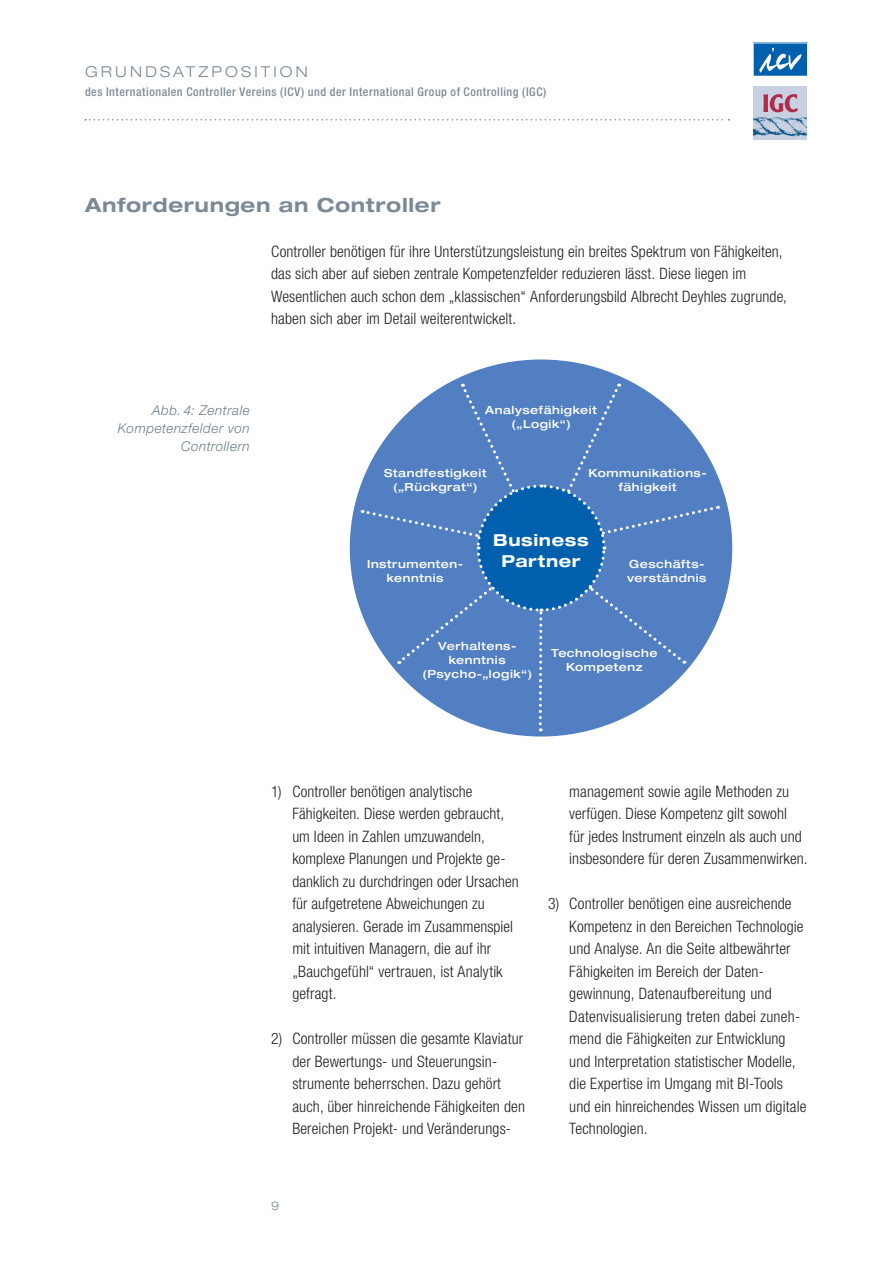
<style>
.page{position:relative;width:893px;height:1263px;background:#fff}
.page>*{position:absolute;margin:0;border:0;box-sizing:border-box;transform-origin:0 0}
.t1{font:700 expanded 19.5px "Helvetica Neue LT Pro";letter-spacing:.03em;color:#7c8a96}
.t2{font:700 expanded 16.5px/21px "Helvetica Neue LT Pro";letter-spacing:.035em;color:#fff;text-align:center}
.t3{font:300 condensed 15.75px/22.5px "Helvetica Neue LT Pro";letter-spacing:.005em;color:#231f20}
.t4{font:300 expanded 15px "Helvetica Neue LT Pro";letter-spacing:.21em;color:#7c8a96}
.t5{font:italic 300 13.5px/18px "Helvetica Neue LT Pro";letter-spacing:.04em;color:#6b7d89;text-align:right}
.t6{font:500 condensed 12px "Helvetica Neue LT Pro";letter-spacing:.045em;color:#7c8a96}
.t7{font:300 expanded 12px "Helvetica Neue LT Pro";color:#7c8a96}
.t8{font:500 expanded 11.25px/14.2px "Helvetica Neue LT Pro";letter-spacing:.05em;color:#fff;text-align:center}
</style>
<div class="page">
<svg style="left:85px;top:119px;width:644px;height:2px"></svg>
<div style="left:753px;top:43px;width:54px;height:33px;background:#0160ae"></div>
<svg style="left:759px;top:48px;width:43px;height:25px"></svg>
<div style="left:753px;top:43px;width:55px;height:34px;border:1px solid #fff"></div>
<svg style="left:753px;top:86px;width:54px;height:54px"></svg>
<div style="left:754px;top:87px;width:53px;height:53px;background:#c8d1e1"></div>
<img style="left:754px;top:117px;width:53px;height:20px">
<svg style="left:763px;top:94px;width:35px;height:18px"></svg>
<div style="left:350px;top:359px;width:382px;height:377px;background:#517fc1;border-radius:50%"></div>
<svg style="left:362px;top:384px;width:356px;height:347px"></svg>
<p class="t4" style="left:85px;top:62px;width:224px">GRUNDSATZPOSITION</p>
<p class="t6" style="left:85px;top:85px;width:463px">des Internationalen Controller Vereins (ICV) und der International Group of Controlling (IGC)</p>
<p class="t1" style="left:85px;top:192px;width:357px">Anforderungen an Controller</p>
<p class="t3" style="left:271px;top:240px;width:517px">Controller benötigen für ihre Unterstützungsleistung ein breites Spektrum von Fähigkeiten, das sich aber auf sieben zentrale Kompetenzfelder reduzieren lässt. Diese liegen im Wesentlichen auch schon dem „klassischen“ Anforderungsbild Albrecht Deyhles zugrunde, haben sich aber im Detail weiterentwickelt.</p>
<p class="t5" style="left:118px;top:401px;width:134px">Abb. 4: Zentrale<br>Kompetenzfelder von<br>Controllern</p>
<p class="t8" style="left:485px;top:403px;width:113px">Analysefähigkeit („Logik“)</p>
<p class="t8" style="left:384px;top:466px;width:104px">Standfestigkeit („Rückgrat“)</p>
<p class="t8" style="left:589px;top:466px;width:120px">Kommunikations&shy;fähigkeit</p>
<p class="t8" style="left:367px;top:556px;width:98px">Instrumenten&shy;kenntnis</p>
<p class="t2" style="left:493px;top:529px;width:97px">Business<br>Partner</p>
<p class="t8" style="left:627px;top:556px;width:81px;text-align:left">Geschäfts&shy;verständnis</p>
<p class="t8" style="left:422px;top:638px;width:111px">Verhaltens&shy;kenntnis (Psycho-„logik“)</p>
<p class="t8" style="left:551px;top:646px;width:108px">Technologische<br>Kompetenz</p>
<p class="t3" style="left:292px;top:780px;width:228px;text-indent:-21px">1) Controller benötigen analytische Fähigkeiten. Diese werden gebraucht, um Ideen in Zahlen umzuwandeln, komplexe Planungen und Projekte ge&shy;danklich zu durchdringen oder Ursachen für aufgetretene Abweichungen zu analysieren. Gerade im Zusammenspiel mit intuitiven Managern, die auf ihr „Bauchgefühl“ vertrauen, ist Analytik gefragt.</p>
<p class="t3" style="left:292px;top:1027px;width:234px;text-indent:-21px">2) Controller müssen die gesamte Klaviatur der Bewertungs- und Steuerungsin&shy;strumente beherrschen. Dazu gehört auch, über hinreichende Fähigkeiten den Bereichen Projekt- und Veränderungs-</p>
<p class="t3" style="left:569px;top:780px;width:240px">management sowie agile Methoden zu verfügen. Diese Kompetenz gilt sowohl<br>für jedes Instrument einzeln als auch und insbesondere für deren Zusammenwirken.</p>
<p class="t3" style="left:569px;top:892px;width:239px;text-indent:-21px">3) Controller benötigen eine ausreichende Kompetenz in den Bereichen Technologie und Analyse. An die Seite altbewährter Fähigkeiten im Bereich der Daten&shy;gewinnung, Datenaufbereitung und Datenvisualisierung treten dabei zuneh&shy;mend die Fähigkeiten zur Entwicklung und Interpretation statistischer Modelle, die Expertise im Umgang mit BI-Tools und ein hinreichendes Wissen um digitale Technologien.</p>
<p class="t7" style="left:271px;top:1198px;width:10px">9</p>
</div>
